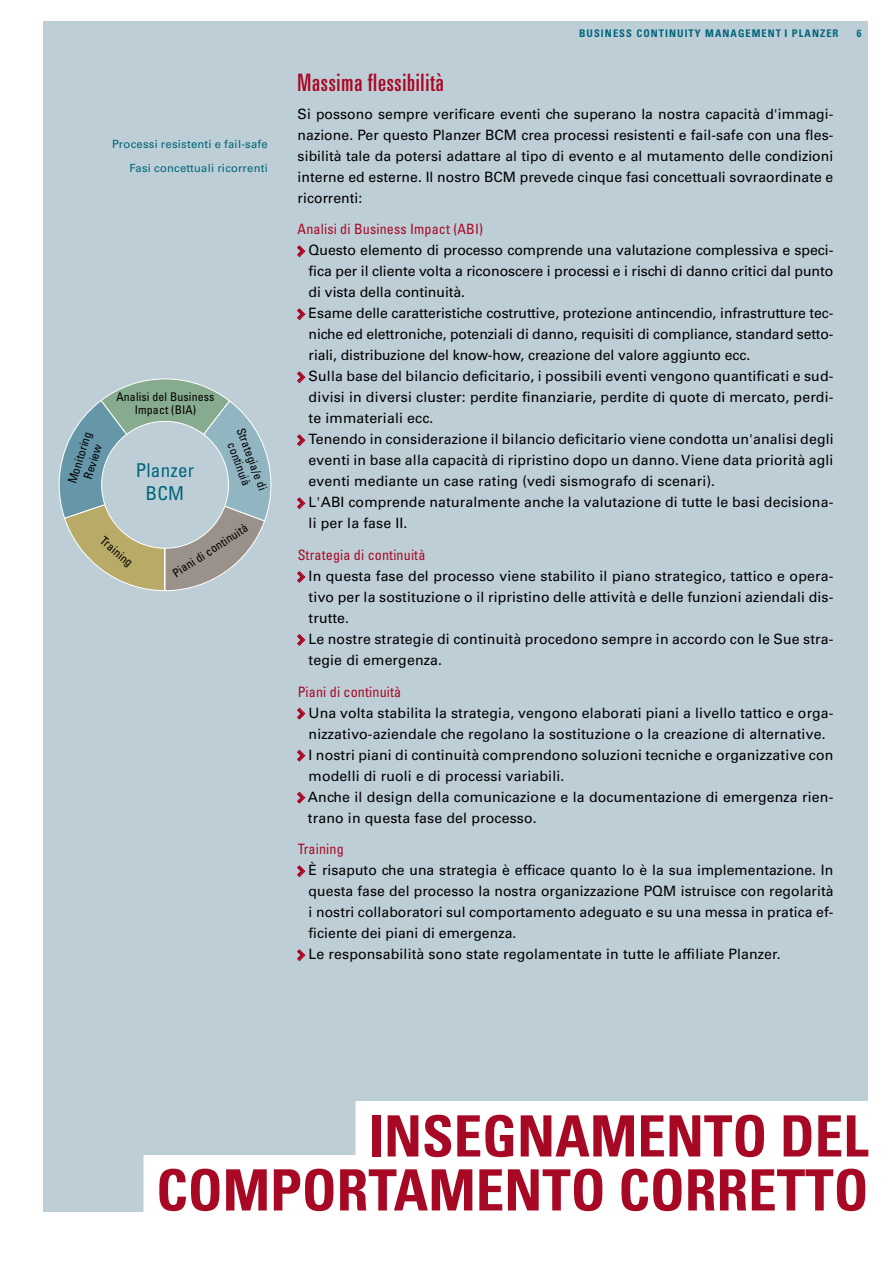
<style>
.page{position:relative;width:893px;height:1263px;background:#fff}
.page>*{position:absolute;margin:0;border:0;box-sizing:border-box;transform-origin:0 0}
.t1{font:700 condensed 57px/54px "Univers LT Std";color:#a70925;text-align:right}
.t2{font:ultra-condensed 24px "Univers";letter-spacing:.03em;color:#a70925}
.t3{font:condensed 19.05px/23.4px "Univers";letter-spacing:.01em;color:#00667b;text-align:center}
.t4{font:14.25px/21px "Univers LT Std";letter-spacing:.01em;color:#000;text-align:justify}
.t5{font:condensed 14.25px "Univers";letter-spacing:.01em;color:#a70925}
.t6{font:condensed 11.85px/13.6px "Univers";letter-spacing:.01em;color:#000;text-align:center}
.t7{font:11.25px/24px "Univers LT Std";letter-spacing:.02em;color:#00667b;text-align:right}
.t8{font:700 condensed 10.5px "Univers LT Std";letter-spacing:.1em;color:#00667b}
.s1{font-family:"Pla Univers";font-weight:900;font-stretch:condensed;color:#a70925}
</style>
<div class="page">
<div style="left:43px;top:21px;width:824px;height:1191px;background:#beced7"></div>
<div style="left:355px;top:1101px;width:513px;height:72px;background:#fff"></div>
<div style="left:143px;top:1155px;width:725px;height:72px;background:#fff"></div>
<svg style="left:297px;top:245px;width:9px;height:13px"></svg>
<svg style="left:297px;top:308px;width:9px;height:13px"></svg>
<svg style="left:297px;top:371px;width:9px;height:13px"></svg>
<svg style="left:297px;top:434px;width:9px;height:13px"></svg>
<svg style="left:297px;top:497px;width:9px;height:13px"></svg>
<svg style="left:297px;top:571px;width:9px;height:12px"></svg>
<svg style="left:297px;top:634px;width:9px;height:12px"></svg>
<svg style="left:297px;top:707px;width:9px;height:13px"></svg>
<svg style="left:297px;top:749px;width:9px;height:13px"></svg>
<svg style="left:297px;top:791px;width:9px;height:13px"></svg>
<svg style="left:297px;top:865px;width:9px;height:13px"></svg>
<svg style="left:297px;top:949px;width:9px;height:13px"></svg>
<svg style="left:58px;top:378px;width:214px;height:213px"></svg>
<p class="t7" style="left:112px;top:132px;width:157px">Processi resistenti e fail-safe<br>Fasi concettuali ricorrenti</p>
<p class="t6" style="left:65px;top:480px;width:55px;rotate:-72deg">Monitoring<br>Review</p>
<p class="t6" style="left:116px;top:389px;width:99px">Analisi del Business<br>Impact (BIA)</p>
<h3 class="t3" style="left:136px;top:458px;width:60px">Planzer<br>BCM</h3>
<p class="t6" style="left:247px;top:426px;width:67px;rotate:69deg">Strategia/e di continuià</p>
<p class="t6" style="left:107px;top:533px;width:40px;rotate:41deg">Training</p>
<p class="t6" style="left:170px;top:568px;width:89px;rotate:-33deg">Piani di continuità</p>
<p class="t8" style="left:579px;top:26px;width:261px">BUSINESS CONTINUITY MANAGEMENT I PLANZER</p>
<p class="t8" style="left:857px;top:26px;width:6px">6</p>
<h2 class="t2" style="left:298px;top:69px;width:148px">Massima flessibilità</h2>
<p class="t4" style="left:298px;top:103px;width:537px">Si possono sempre verificare eventi che superano la nostra capacità d'immagi&shy;nazione. Per questo Planzer BCM crea processi resistenti e fail-safe con una fles&shy;sibilità tale da potersi adattare al tipo di evento e al mutamento delle condizioni interne ed esterne. Il nostro BCM prevede cinque fasi concettuali sovraordinate e ricorrenti:</p>
<p class="t5" style="left:298px;top:220px;width:187px">Analisi di Business Impact (ABI)</p>
<p class="t4" style="left:298px;top:240px;width:537px"><span class="s1">‱</span> Questo elemento di processo comprende una valutazione complessiva e speci-</p>
<p class="t4" style="left:309px;top:261px;width:526px">fica per il cliente volta a riconoscere i processi e i rischi di danno critici dal punto</p>
<p class="t4" style="left:309px;top:282px;width:158px">di vista della continuità.</p>
<p class="t4" style="left:298px;top:303px;width:537px"><span class="s1">‱</span> Esame delle caratteristiche costruttive, protezione antincendio, infrastrutture tec-</p>
<p class="t4" style="left:309px;top:324px;width:526px">niche ed elettroniche, potenziali di danno, requisiti di compliance, standard setto-</p>
<p class="t4" style="left:309px;top:345px;width:443px">riali, distribuzione del know-how, creazione del valore aggiunto ecc.</p>
<p class="t4" style="left:298px;top:366px;width:537px"><span class="s1">‱</span> Sulla base del bilancio deficitario, i possibili eventi vengono quantificati e sud-</p>
<p class="t4" style="left:309px;top:387px;width:526px">divisi in diversi cluster: perdite finanziarie, perdite di quote di mercato, perdi-</p>
<p class="t4" style="left:309px;top:408px;width:126px">te immateriali ecc.</p>
<p class="t4" style="left:298px;top:429px;width:538px"><span class="s1">‱</span> Tenendo in considerazione il bilancio deficitario viene condotta un'analisi degli</p>
<p class="t4" style="left:309px;top:450px;width:526px">eventi in base alla capacità di ripristino dopo un danno. Viene data priorità agli</p>
<p class="t4" style="left:309px;top:471px;width:408px">eventi mediante un case rating (vedi sismografo di scenari).</p>
<p class="t4" style="left:298px;top:492px;width:537px"><span class="s1">‱</span> L'ABI comprende naturalmente anche la valutazione di tutte le basi decisiona-</p>
<p class="t4" style="left:309px;top:513px;width:100px">li per la fase II.</p>
<p class="t5" style="left:298px;top:546px;width:129px">Strategia di continuità</p>
<p class="t4" style="left:298px;top:566px;width:537px"><span class="s1">‱</span> In questa fase del processo viene stabilito il piano strategico, tattico e opera-</p>
<p class="t4" style="left:309px;top:587px;width:526px">tivo per la sostituzione o il ripristino delle attività e delle funzioni aziendali dis-</p>
<p class="t4" style="left:309px;top:608px;width:42px">trutte.</p>
<p class="t4" style="left:298px;top:629px;width:537px"><span class="s1">‱</span> Le nostre strategie di continuità procedono sempre in accordo con le Sue stra-</p>
<p class="t4" style="left:309px;top:650px;width:135px">tegie di emergenza.</p>
<p class="t5" style="left:298px;top:683px;width:105px">Piani di continuità</p>
<p class="t4" style="left:298px;top:702px;width:537px"><span class="s1">‱</span> Una volta stabilita la strategia, vengono elaborati piani a livello tattico e orga-</p>
<p class="t4" style="left:309px;top:723px;width:519px">nizzativo-aziendale che regolano la sostituzione o la creazione di alternative.</p>
<p class="t4" style="left:298px;top:744px;width:537px"><span class="s1">‱</span> I nostri piani di continuità comprendono soluzioni tecniche e organizzative con</p>
<p class="t4" style="left:309px;top:765px;width:257px">modelli di ruoli e di processi variabili.</p>
<p class="t4" style="left:298px;top:786px;width:537px"><span class="s1">‱</span> Anche il design della comunicazione e la documentazione di emergenza rien-</p>
<p class="t4" style="left:308px;top:807px;width:230px">trano in questa fase del processo.</p>
<p class="t5" style="left:298px;top:840px;width:48px">Training</p>
<p class="t4" style="left:298px;top:860px;width:537px"><span class="s1">‱</span> È risaputo che una strategia è efficace quanto lo è la sua implementazione. In</p>
<p class="t4" style="left:309px;top:881px;width:526px">questa fase del processo la nostra organizzazione PQM istruisce con regolarità</p>
<p class="t4" style="left:309px;top:902px;width:526px">i nostri collaboratori sul comportamento adeguato e su una messa in pratica ef-</p>
<p class="t4" style="left:309px;top:923px;width:209px">ficiente dei piani di emergenza.</p>
<p class="t4" style="left:298px;top:944px;width:485px"><span class="s1">‱</span> Le responsabilità sono state regolamentate in tutte le affiliate Planzer.</p>
<h1 class="t1" style="left:156px;top:1109px;width:714px">INSEGNAMENTO DEL<br>COMPORTAMENTO CORRETTO</h1>
</div>
